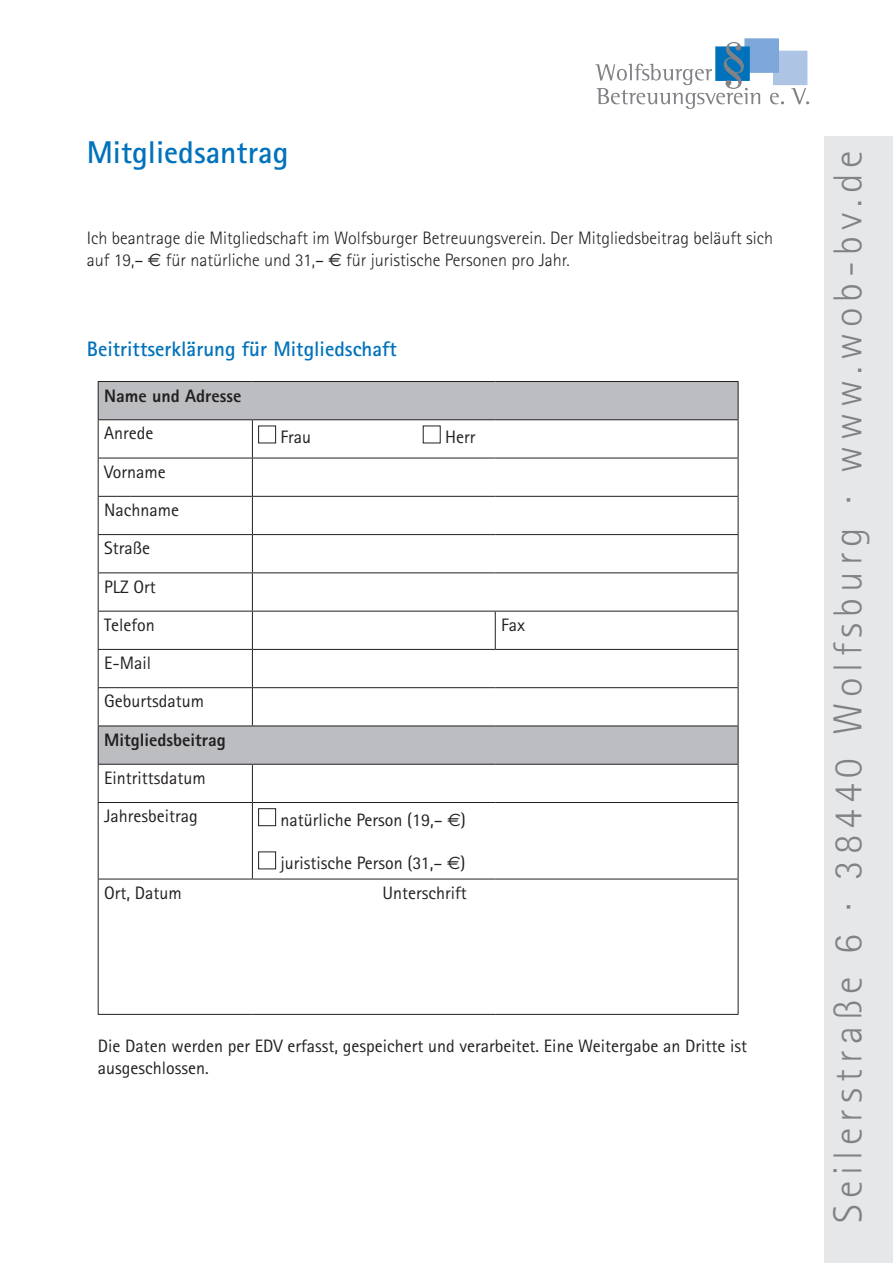
<style>
.page{position:relative;width:893px;height:1263px;background:#fff}
.page>*{position:absolute;margin:0;border:0;box-sizing:border-box;transform-origin:0 0}
.t1{font:300 40.5px "Rotis Sans Serif";letter-spacing:.15em;color:#808285}
.t2{font:700 31.5px "Rotis Sans Serif";color:#0072bc}
.t3{font:700 21px "Rotis Sans Serif";color:#0072bc}
.t4{font:18px/21.6px "Rotis Sans Serif";color:#231f20}
.t5{font:300 18px/21.6px "Rotis Sans Serif";color:#231f20}
.t6{font:800 18px "Rotis Sans Serif";color:#231f20}
.s1{font-weight:400}
.s2{font-family:"Euro Sans";font-weight:400}
.s3{font-family:"Euro Sans"}
</style>
<div class="page">
<div style="left:825px;top:136px;width:68px;height:1127px;background:#e6e7e9"></div>
<div style="left:774px;top:52px;width:32px;height:32px;background:#adc4e5"></div>
<div style="left:773px;top:51px;width:34px;height:34px;border:2px solid #adc4e5"></div>
<div style="left:746px;top:40px;width:32px;height:32px;background:#7ca7d8"></div>
<div style="left:744px;top:38px;width:35px;height:35px;border:2px solid #7ca7d8"></div>
<svg style="left:770px;top:93px;width:14px;height:11px"></svg>
<svg style="left:791px;top:88px;width:18px;height:16px"></svg>
<svg style="left:595px;top:42px;width:165px;height:67px"></svg>
<svg style="left:99px;top:382px;width:639px;height:382px"></svg>
<hr style="left:98px;top:381px;width:154px;height:1px;background:#231f20">
<hr style="left:98px;top:382px;width:1px;height:37px;background:#231f20">
<hr style="left:252px;top:381px;width:243px;height:1px;background:#231f20">
<hr style="left:495px;top:381px;width:243px;height:1px;background:#231f20">
<hr style="left:738px;top:382px;width:1px;height:37px;background:#231f20">
<hr style="left:98px;top:419px;width:154px;height:1px;background:#231f20">
<hr style="left:98px;top:420px;width:1px;height:38px;background:#231f20">
<hr style="left:252px;top:419px;width:243px;height:1px;background:#231f20">
<hr style="left:252px;top:420px;width:1px;height:38px;background:#231f20">
<hr style="left:495px;top:419px;width:243px;height:1px;background:#231f20">
<hr style="left:738px;top:420px;width:1px;height:38px;background:#231f20">
<hr style="left:98px;top:458px;width:154px;height:1px;background:#231f20">
<hr style="left:98px;top:458px;width:1px;height:38px;background:#231f20">
<hr style="left:252px;top:458px;width:243px;height:1px;background:#231f20">
<hr style="left:252px;top:458px;width:1px;height:38px;background:#231f20">
<hr style="left:495px;top:458px;width:243px;height:1px;background:#231f20">
<hr style="left:738px;top:458px;width:1px;height:38px;background:#231f20">
<hr style="left:98px;top:496px;width:154px;height:1px;background:#231f20">
<hr style="left:98px;top:497px;width:1px;height:37px;background:#231f20">
<hr style="left:252px;top:496px;width:243px;height:1px;background:#231f20">
<hr style="left:252px;top:497px;width:1px;height:37px;background:#231f20">
<hr style="left:495px;top:496px;width:243px;height:1px;background:#231f20">
<hr style="left:738px;top:497px;width:1px;height:37px;background:#231f20">
<hr style="left:98px;top:534px;width:154px;height:1px;background:#231f20">
<hr style="left:98px;top:535px;width:1px;height:37px;background:#231f20">
<hr style="left:252px;top:534px;width:243px;height:1px;background:#231f20">
<hr style="left:252px;top:535px;width:1px;height:37px;background:#231f20">
<hr style="left:495px;top:534px;width:243px;height:1px;background:#231f20">
<hr style="left:738px;top:535px;width:1px;height:37px;background:#231f20">
<hr style="left:98px;top:572px;width:154px;height:1px;background:#231f20">
<hr style="left:98px;top:573px;width:1px;height:38px;background:#231f20">
<hr style="left:252px;top:572px;width:243px;height:1px;background:#231f20">
<hr style="left:252px;top:573px;width:1px;height:38px;background:#231f20">
<hr style="left:495px;top:572px;width:243px;height:1px;background:#231f20">
<hr style="left:738px;top:573px;width:1px;height:38px;background:#231f20">
<hr style="left:98px;top:611px;width:154px;height:1px;background:#231f20">
<hr style="left:98px;top:611px;width:1px;height:38px;background:#231f20">
<hr style="left:252px;top:611px;width:243px;height:1px;background:#231f20">
<hr style="left:252px;top:611px;width:1px;height:38px;background:#231f20">
<hr style="left:495px;top:611px;width:243px;height:1px;background:#231f20">
<hr style="left:495px;top:611px;width:1px;height:38px;background:#231f20">
<hr style="left:738px;top:611px;width:1px;height:38px;background:#231f20">
<hr style="left:98px;top:649px;width:154px;height:1px;background:#231f20">
<hr style="left:98px;top:650px;width:1px;height:37px;background:#231f20">
<hr style="left:252px;top:649px;width:243px;height:1px;background:#231f20">
<hr style="left:252px;top:650px;width:1px;height:37px;background:#231f20">
<hr style="left:495px;top:649px;width:243px;height:1px;background:#231f20">
<hr style="left:738px;top:650px;width:1px;height:37px;background:#231f20">
<hr style="left:98px;top:687px;width:154px;height:1px;background:#231f20">
<hr style="left:98px;top:688px;width:1px;height:37px;background:#231f20">
<hr style="left:252px;top:687px;width:243px;height:1px;background:#231f20">
<hr style="left:252px;top:688px;width:1px;height:37px;background:#231f20">
<hr style="left:495px;top:687px;width:243px;height:1px;background:#231f20">
<hr style="left:738px;top:688px;width:1px;height:37px;background:#231f20">
<hr style="left:98px;top:725px;width:154px;height:1px;background:#231f20">
<hr style="left:98px;top:726px;width:1px;height:38px;background:#231f20">
<hr style="left:252px;top:725px;width:243px;height:1px;background:#231f20">
<hr style="left:495px;top:725px;width:243px;height:1px;background:#231f20">
<hr style="left:738px;top:726px;width:1px;height:38px;background:#231f20">
<hr style="left:98px;top:764px;width:154px;height:1px;background:#231f20">
<hr style="left:98px;top:765px;width:1px;height:37px;background:#231f20">
<hr style="left:252px;top:764px;width:243px;height:1px;background:#231f20">
<hr style="left:252px;top:765px;width:1px;height:37px;background:#231f20">
<hr style="left:495px;top:764px;width:243px;height:1px;background:#231f20">
<hr style="left:738px;top:765px;width:1px;height:37px;background:#231f20">
<hr style="left:98px;top:802px;width:154px;height:1px;background:#231f20">
<hr style="left:98px;top:803px;width:1px;height:76px;background:#231f20">
<hr style="left:252px;top:802px;width:243px;height:1px;background:#231f20">
<hr style="left:252px;top:803px;width:1px;height:76px;background:#231f20">
<hr style="left:495px;top:802px;width:243px;height:1px;background:#231f20">
<hr style="left:738px;top:803px;width:1px;height:76px;background:#231f20">
<hr style="left:98px;top:879px;width:154px;height:1px;background:#231f20">
<hr style="left:98px;top:879px;width:1px;height:135px;background:#231f20">
<hr style="left:252px;top:879px;width:243px;height:1px;background:#231f20">
<hr style="left:495px;top:879px;width:243px;height:1px;background:#231f20">
<hr style="left:738px;top:879px;width:1px;height:135px;background:#231f20">
<hr style="left:98px;top:1014px;width:154px;height:1px;background:#231f20">
<hr style="left:252px;top:1014px;width:243px;height:1px;background:#231f20">
<hr style="left:495px;top:1014px;width:243px;height:1px;background:#231f20">
<div style="left:258px;top:426px;width:18px;height:17px;border:1px solid #231f20"></div>
<div style="left:258px;top:808px;width:18px;height:18px;border:1px solid #231f20"></div>
<div style="left:258px;top:852px;width:18px;height:17px;border:1px solid #231f20"></div>
<p class="t2" style="left:87px;top:133px;width:203px">Mitgliedsantrag</p>
<p class="t5" style="left:87px;top:227px;width:688px">Ich beantrage die Mitgliedschaft im Wolfsburger Betreuungsverein. Der Mitgliedsbeitrag beläuft sich auf 19,<span class="s1">–</span> <span class="s2">E</span> für natürliche und 31,<span class="s1">–</span> <span class="s2">E</span> für juristische Personen pro Jahr.</p>
<p class="t3" style="left:87px;top:335px;width:312px">Beitrittserklärung für Mitgliedschaft</p>
<p class="t6" style="left:104px;top:384px;width:139px">Name und Adresse</p>
<p class="t4" style="left:104px;top:422px;width:51px">Anrede</p>
<p class="t4" style="left:280px;top:426px;width:32px">Frau</p>
<p class="t4" style="left:445px;top:426px;width:32px">Herr</p>
<p class="t4" style="left:104px;top:461px;width:63px">Vorname</p>
<p class="t4" style="left:104px;top:499px;width:77px">Nachname</p>
<p class="t4" style="left:104px;top:537px;width:47px">Straße</p>
<p class="t4" style="left:104px;top:576px;width:53px">PLZ Ort</p>
<p class="t4" style="left:104px;top:614px;width:52px">Telefon</p>
<p class="t4" style="left:501px;top:614px;width:25px">Fax</p>
<p class="t4" style="left:104px;top:652px;width:48px">E-Mail</p>
<p class="t4" style="left:104px;top:690px;width:101px">Geburtsdatum</p>
<p class="t6" style="left:104px;top:728px;width:123px">Mitgliedsbeitrag</p>
<p class="t4" style="left:104px;top:767px;width:103px">Eintrittsdatum</p>
<p class="t4" style="left:104px;top:805px;width:95px">Jahresbeitrag</p>
<p class="t4" style="left:280px;top:809px;width:187px">natürliche Person (19,– <span class="s3">E</span>)</p>
<p class="t4" style="left:280px;top:852px;width:187px">juristische Person (31,– <span class="s3">E</span>)</p>
<p class="t4" style="left:104px;top:882px;width:79px">Ort, Datum</p>
<p class="t4" style="left:382px;top:882px;width:86px">Unterschrift</p>
<p class="t4" style="left:98px;top:1035px;width:651px">Die Daten werden per EDV erfasst, gespeichert und verarbeitet. Eine Weitergabe an Dritte ist ausgeschlossen.</p>
<p class="t1" style="left:825px;top:1223px;width:1074px;rotate:-90deg">Seilerstraße 6 · 38440 Wolfsburg · www.wob-bv.de</p>
</div>
